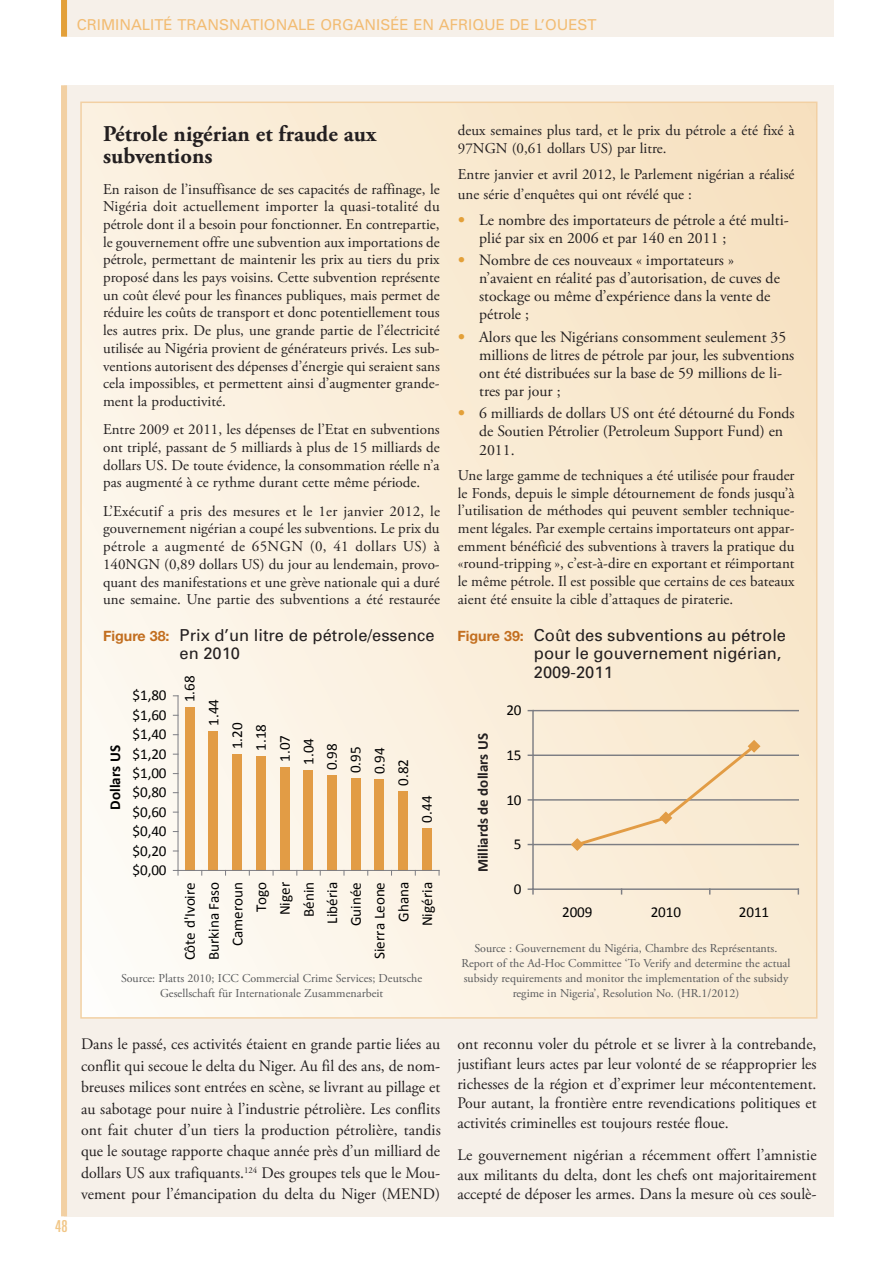
<style>
.page{position:relative;width:893px;height:1262px;background:#fff}
.page>*{position:absolute;margin:0;border:0;box-sizing:border-box;transform-origin:0 0}
.t1{font:700 22.5px/22.5px "Adobe Garamond Pro";color:#231f20}
.t2{font:16.5px/18px "Univers";color:#231f20}
.t3{font:ultra-condensed 16.5px "Univers";color:#f1c686}
.t4{font:16.05px/21.5px "Adobe Garamond Pro";color:#231f20;text-align:justify}
.t5{font:15.75px/18px "Adobe Garamond Pro";color:#231f20}
.t6{font:15.15px/23.7px "Calibri";letter-spacing:-.005em;color:#000}
.t7{font:700 15.15px "Calibri";letter-spacing:-.01em;color:#000}
.t8{font:15px/17.7px "Adobe Garamond Pro";color:#231f20;text-align:justify}
.t9{font:15px "Univers";color:#f2bc73}
.t10{font:700 15px "Calibri";color:#231f20}
.t11{font:12px/15px "Adobe Garamond Pro";color:#57585a;text-align:center}
.s1{font-family:"Helvetica Neue";font-weight:700;font-size:14.25px;color:#c26e1f}
.s2{font-family:"Helvetica Neue";font-size:15px;color:#e3a039}
</style>
<div class="page">
<div style="left:64px;top:85px;width:770px;height:1131px;background:#f6f0e9"></div>
<div style="left:64px;top:0;width:770px;height:37px;background:#f6f0e9"></div>
<div style="left:61px;top:0;width:6px;height:37px;background:#e3a039"></div>
<div style="left:61px;top:85px;width:6px;height:1131px;background:#f2d0a3"></div>
<div style="left:81px;top:102px;width:736px;height:916px;background:linear-gradient(to right,#fcf7ed,#f8e5c7)"></div>
<div style="left:185px;top:707px;width:10px;height:163px;background:#e29c45"></div>
<div style="left:209px;top:731px;width:9px;height:139px;background:#e29c45"></div>
<div style="left:232px;top:754px;width:10px;height:116px;background:#e29c45"></div>
<div style="left:256px;top:756px;width:10px;height:114px;background:#e29c45"></div>
<div style="left:280px;top:767px;width:10px;height:103px;background:#e29c45"></div>
<div style="left:304px;top:770px;width:9px;height:100px;background:#e29c45"></div>
<div style="left:327px;top:775px;width:10px;height:95px;background:#e29c45"></div>
<div style="left:351px;top:778px;width:10px;height:92px;background:#e29c45"></div>
<div style="left:375px;top:779px;width:9px;height:91px;background:#e29c45"></div>
<div style="left:398px;top:791px;width:10px;height:79px;background:#e29c45"></div>
<div style="left:422px;top:828px;width:10px;height:42px;background:#e29c45"></div>
<hr style="left:178px;top:696px;width:1px;height:174px;background:#7c7d83">
<hr style="left:178px;top:870px;width:261px;height:1px;background:#7c7d83">
<svg style="left:173px;top:870px;width:6px;height:5px"></svg>
<hr style="left:533px;top:844px;width:265px;height:1px;background:#7c7d83">
<hr style="left:533px;top:799px;width:265px;height:2px;background:#7c7d83">
<hr style="left:533px;top:755px;width:265px;height:1px;background:#7c7d83">
<hr style="left:533px;top:710px;width:265px;height:1px;background:#7c7d83">
<hr style="left:532px;top:711px;width:2px;height:178px;background:#7c7d83">
<hr style="left:533px;top:888px;width:265px;height:2px;background:#7c7d83">
<svg style="left:528px;top:888px;width:6px;height:6px"></svg>
<svg style="left:570px;top:739px;width:191px;height:113px;background:#f3e4cc"></svg>
<p class="t9" style="left:77px;top:16px;width:521px">Criminalité Transnationale Organisée en Afrique de l’Ouest</p>
<h1 class="t1" style="left:103px;top:123px;width:275px">Pétrole nigérian et fraude aux subventions</h1>
<p class="t8" style="left:103px;top:181px;width:338px">En raison de l’insuffisance de ses capacités de raffinage, le Nigéria doit actuellement importer la quasi-totalité du pétrole dont il a besoin pour fonctionner. En contrepartie, le gouvernement offre une subvention aux importations de pétrole, permettant de maintenir les prix au tiers du prix proposé dans les pays voisins. Cette subvention représente un coût élevé pour les finances publiques, mais permet de réduire les coûts de transport et donc potentiellement tous les autres prix. De plus, une grande partie de l’électricité utilisée au Nigéria provient de générateurs privés. Les sub&shy;ventions autorisent des dépenses d’énergie qui seraient sans cela impossibles, et permettent ainsi d’augmenter grande&shy;ment la productivité.</p>
<p class="t8" style="left:103px;top:421px;width:338px">Entre 2009 et 2011, les dépenses de l’Etat en subventions ont triplé, passant de 5 milliards à plus de 15 milliards de dollars US. De toute évidence, la consommation réelle n’a pas augmenté à ce rythme durant cette même période.</p>
<p class="t8" style="left:103px;top:503px;width:338px">L’Exécutif a pris des mesures et le 1er janvier 2012, le gouvernement nigérian a coupé les subventions. Le prix du pétrole a augmenté de 65NGN (0, 41 dollars US) à 140NGN (0,89 dollars US) du jour au lendemain, provo&shy;quant des manifestations et une grève nationale qui a duré une semaine. Une partie des subventions a été restaurée</p>
<p class="t2" style="left:180px;top:626px;width:256px;text-indent:-77px"><span class="s1">Figure 38:</span> Prix d’un litre de pétrole/essence en 2010</p>
<p class="t7" style="left:105px;top:810px;width:66px;rotate:-90deg">Dollars US</p>
<p class="t6" style="left:133px;top:684px;width:35px">$1,80</p>
<p class="t6" style="left:133px;top:703px;width:35px">$1,60</p>
<p class="t6" style="left:133px;top:723px;width:35px">$1,40</p>
<p class="t6" style="left:133px;top:742px;width:35px">$1,20</p>
<p class="t6" style="left:133px;top:761px;width:35px">$1,00</p>
<p class="t6" style="left:133px;top:780px;width:35px">$0,80</p>
<p class="t6" style="left:133px;top:800px;width:35px">$0,60</p>
<p class="t6" style="left:133px;top:819px;width:35px">$0,40</p>
<p class="t6" style="left:133px;top:839px;width:35px">$0,20</p>
<p class="t6" style="left:133px;top:858px;width:35px">$0,00</p>
<p class="t6" style="left:178px;top:702px;width:28px;rotate:-90deg">1.68</p>
<p class="t6" style="left:202px;top:726px;width:28px;rotate:-90deg">1.44</p>
<p class="t6" style="left:225px;top:751px;width:30px;rotate:-90deg">1.20<br>1.18</p>
<p class="t6" style="left:273px;top:765px;width:31px;rotate:-90deg">1.07<br>1.04</p>
<p class="t6" style="left:320px;top:770px;width:28px;rotate:-90deg">0.98</p>
<p class="t6" style="left:344px;top:774px;width:29px;rotate:-90deg">0.95<br>0.94</p>
<p class="t6" style="left:391px;top:786px;width:28px;rotate:-90deg">0.82</p>
<p class="t6" style="left:415px;top:823px;width:28px;rotate:-90deg">0.44</p>
<p class="t6" style="left:178px;top:960px;width:80px;text-align:right;rotate:-90deg">Côte d'Ivoire<br>Burkina Faso<br>Cameroun<br>Togo<br>Niger<br>Bénin<br>Libéria<br>Guinée<br>Sierra Leone<br>Ghana<br>Nigéria</p>
<p class="t11" style="left:121px;top:971px;width:303px">Source: Platts 2010; ICC Commercial Crime Services; Deutsche<br>Gesellschaft für Internationale Zusammenarbeit</p>
<p class="t8" style="left:458px;top:122px;width:338px">deux semaines plus tard, et le prix du pétrole a été fixé à<br>97NGN (0,61 dollars US) par litre.</p>
<p class="t8" style="left:458px;top:165px;width:338px;line-height:19.5px">Entre janvier et avril 2012, le Parlement nigérian a réalisé une série d’enquêtes qui ont révélé que :</p>
<p class="t5" style="left:479px;top:212px;width:311px;text-indent:-21px"><span class="s2">•</span> Le nombre des importateurs de pétrole a été multi&shy;plié par six en 2006 et par 140 en 2011 ;</p>
<p class="t5" style="left:479px;top:252px;width:302px;text-indent:-21px"><span class="s2">•</span> Nombre de ces nouveaux « importateurs » n’avaient en réalité pas d’autorisation, de cuves de stockage ou même d’expérience dans la vente de pétrole ;</p>
<p class="t5" style="left:479px;top:328px;width:317px;text-indent:-21px"><span class="s2">•</span> Alors que les Nigérians consomment seulement 35 millions de litres de pétrole par jour, les subventions ont été distribuées sur la base de 59 millions de li&shy;tres par jour ;</p>
<p class="t5" style="left:479px;top:404px;width:317px;text-indent:-21px"><span class="s2">•</span> 6 milliards de dollars US ont été détourné du Fonds de Soutien Pétrolier (Petroleum Support Fund) en</p>
<p class="t5" style="left:479px;top:442px;width:37px">2011.</p>
<p class="t8" style="left:458px;top:467px;width:338px">Une large gamme de techniques a été utilisée pour frauder le Fonds, depuis le simple détournement de fonds jusqu’à l’utilisation de méthodes qui peuvent sembler technique&shy;ment légales. Par exemple certains importateurs ont appar&shy;emment bénéficié des subventions à travers la pratique du «round-tripping », c’est-à-dire en exportant et réimportant le même pétrole. Il est possible que certains de ces bateaux aient été ensuite la cible d’attaques de piraterie.</p>
<p class="t2" style="left:457px;top:626px;width:330px;text-align:right"><span class="s1">Figure 39:</span> Coût des subventions au pétrole pour le gouvernement nigérian,</p>
<p class="t2" style="left:534px;top:664px;width:80px">2009-2011</p>
<p class="t10" style="left:473px;top:872px;width:141px;rotate:-90deg">Milliards de dollars US</p>
<p class="t7" style="left:471px;top:830px;width:75px;rotate:-90deg">US$ billions</p>
<p class="t6" style="left:506px;top:698px;width:17px">20</p>
<p class="t6" style="left:506px;top:743px;width:17px">15</p>
<p class="t6" style="left:506px;top:788px;width:17px">10</p>
<p class="t6" style="left:514px;top:832px;width:9px">5</p>
<p class="t6" style="left:514px;top:877px;width:9px">0</p>
<p class="t6" style="left:562px;top:900px;width:32px">2009</p>
<p class="t6" style="left:651px;top:900px;width:32px">2010</p>
<p class="t6" style="left:739px;top:900px;width:32px">2011</p>
<p class="t11" style="left:461px;top:941px;width:330px">Source : Gouvernement du Nigéria, Chambre des Représentants.<br>Report of the Ad-Hoc Committee ‘To Verify and determine the actual subsidy requirements and monitor the implementation of the subsidy regime in Nigeria’, Resolution No. (HR.1/2012)</p>
<p class="t3" style="left:55px;top:1217px;width:14px">48</p>
<p class="t4" style="left:81px;top:1034px;width:361px">Dans le passé, ces activités étaient en grande partie liées au conflit qui secoue le delta du Niger. Au fil des ans, de nom&shy;breuses milices sont entrées en scène, se livrant au pillage et au sabotage pour nuire à l’industrie pétrolière. Les conflits ont fait chuter d’un tiers la production pétrolière, tandis que le soutage rapporte chaque année près d’un milliard de dollars US aux trafiquants.<sup>124</sup> Des groupes tels que le Mou&shy;vement pour l’émancipation du delta du Niger (MEND)</p>
<p class="t4" style="left:457px;top:1035px;width:361px;line-height:19.8px">ont reconnu voler du pétrole et se livrer à la contrebande, justifiant leurs actes par leur volonté de se réapproprier les richesses de la région et d’exprimer leur mécontentement.<br>Pour autant, la frontière entre revendications politiques et activités criminelles est toujours restée floue.</p>
<p class="t4" style="left:457px;top:1145px;width:361px;line-height:19.8px">Le gouvernement nigérian a récemment offert l’amnistie aux militants du delta, dont les chefs ont majoritairement accepté de déposer les armes. Dans la mesure où ces soulè-</p>
</div>
